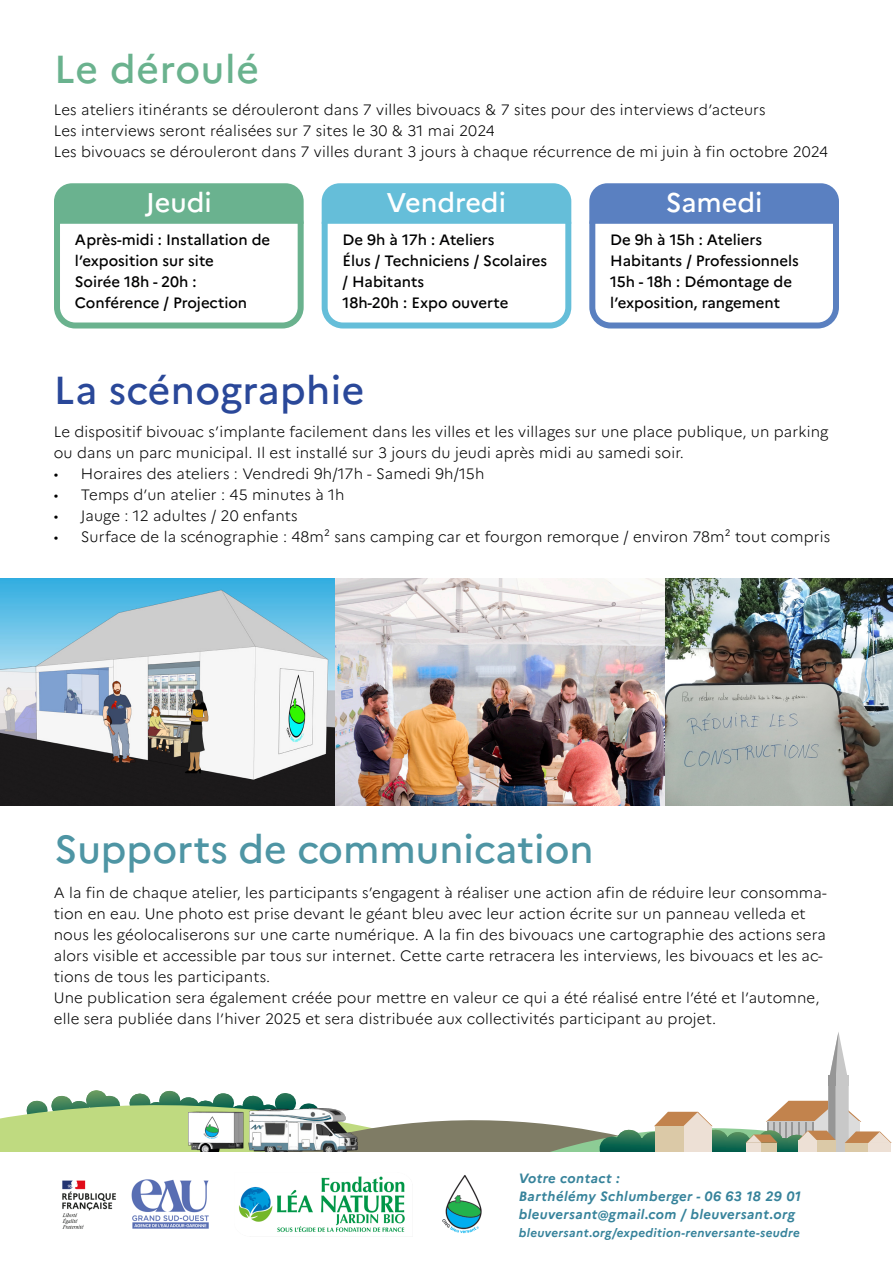
<style>
.page{position:relative;width:893px;height:1263px;background:#fff}
.page>*{position:absolute;margin:0;border:0;box-sizing:border-box;transform-origin:0 0}
.t1{font:500 39px "Marianne";color:#4e95a4}
.t2{font:500 39px "Marianne";letter-spacing:.01em;color:#2a4899}
.t3{font:500 39px "Marianne";letter-spacing:.02em;color:#6ab28e}
.t4{font:500 27px "Marianne";color:#fff}
.t5{font:300 15px/21px "Marianne";letter-spacing:.01em;color:#000001}
.t6{font:500 15px/21px "Marianne";color:#000001}
.t7{font:italic 700 13.5px/18px "Marianne";letter-spacing:.03em;color:#37839b}
.t8{font:italic 700 12px "Marianne";letter-spacing:.03em;color:#37839b}
</style>
<div class="page">
<div style="left:54px;top:204px;width:250px;height:124px;border:6px solid #6ab28e;border-radius:18px"></div>
<div style="left:322px;top:204px;width:249px;height:124px;border:6px solid #65bed9;border-radius:18px"></div>
<div style="left:589px;top:204px;width:250px;height:124px;border:6px solid #5a80c0;border-radius:18px"></div>
<svg style="left:0;top:1116px;width:13px;height:36px"></svg>
<svg style="left:13px;top:1032px;width:879px;height:120px"></svg>
<div style="left:655px;top:1126px;width:57px;height:29px;background:#ede0d5"></div>
<div style="left:655px;top:1126px;width:28px;height:29px;background:#dbc9a7"></div>
<div style="left:0;top:1152px;width:893px;height:111px;background:#fff"></div>
<img style="left:62px;top:1179px;width:147px;height:50px">
<img style="left:442px;top:1175px;width:40px;height:59px">
<img style="left:239px;top:1176px;width:166px;height:56px">
<img style="left:0;top:578px;width:666px;height:228px">
<div style="left:54px;top:183px;width:250px;height:41px;background:#6ab28f"></div>
<div style="left:322px;top:183px;width:249px;height:41px;background:#65bed9"></div>
<div style="left:589px;top:183px;width:250px;height:41px;background:#5a80c1"></div>
<img style="left:666px;top:578px;width:227px;height:228px">
<p class="t3" style="left:54px;top:46px;width:207px">Le déroulé</p>
<p class="t5" style="left:54px;top:99px;width:713px">Les ateliers itinérants se dérouleront dans 7 villes bivouacs &amp; 7 sites pour des interviews d’acteurs</p>
<p class="t5" style="left:54px;top:120px;width:442px">Les interviews seront réalisées sur 7 sites le 30 &amp; 31 mai 2024</p>
<p class="t5" style="left:54px;top:141px;width:776px">Les bivouacs se dérouleront dans 7 villes durant 3 jours à chaque récurrence de mi juin à fin octobre 2024</p>
<p class="t4" style="left:146px;top:186px;width:67px">Jeudi</p>
<p class="t4" style="left:387px;top:186px;width:121px">Vendredi</p>
<p class="t4" style="left:666px;top:186px;width:98px">Samedi</p>
<p class="t6" style="left:75px;top:229px;width:197px">Après-midi : Installation de l’exposition sur site</p>
<p class="t6" style="left:75px;top:271px;width:174px">Soirée 18h - 20h :<br>Conférence / Projection</p>
<p class="t6" style="left:343px;top:229px;width:154px">De 9h à 17h : Ateliers</p>
<p class="t6" style="left:343px;top:250px;width:206px">Élus / Techniciens / Scolaires / Habitants</p>
<p class="t6" style="left:343px;top:292px;width:167px">18h-20h : Expo ouverte</p>
<p class="t2" style="left:54px;top:367px;width:312px">La scénographie</p>
<p class="t6" style="left:610px;top:229px;width:154px">De 9h à 15h : Ateliers</p>
<p class="t6" style="left:610px;top:250px;width:190px">Habitants / Professionnels</p>
<p class="t6" style="left:610px;top:271px;width:183px">15h - 18h : Démontage de l’exposition, rangement</p>
<p class="t5" style="left:54px;top:421px;width:776px">Le dispositif bivouac s’implante facilement dans les villes et les villages sur une place publique, un parking ou dans un parc municipal. Il est installé sur 3 jours du jeudi après midi au samedi soir.</p>
<p class="t5" style="left:54px;top:463px;width:432px">• Horaires des ateliers : Vendredi 9h/17h - Samedi 9h/15h</p>
<p class="t5" style="left:54px;top:484px;width:292px">• Temps d’un atelier : 45 minutes à 1h</p>
<p class="t5" style="left:54px;top:505px;width:246px">• Jauge : 12 adultes / 20 enfants</p>
<p class="t5" style="left:54px;top:526px;width:778px">• Surface de la scénographie : 48m² sans camping car et fourgon remorque / environ 78m² tout compris</p>
<p class="t1" style="left:55px;top:825px;width:540px">Supports de communication</p>
<p class="t5" style="left:54px;top:882px;width:774px">A la fin de chaque atelier, les participants s’engagent à réaliser une action afin de réduire leur consomma&shy;tion en eau. Une photo est prise devant le géant bleu avec leur action écrite sur un panneau velleda et nous les géolocaliserons sur une carte numérique. A la fin des bivouacs une cartographie des actions sera alors visible et accessible par tous sur internet. Cette carte retracera les interviews, les bivouacs et les ac&shy;tions de tous les participants.</p>
<p class="t5" style="left:54px;top:987px;width:767px">Une publication sera également créée pour mettre en valeur ce qui a été réalisé entre l’été et l’automne, elle sera publiée dans l’hiver 2025 et sera distribuée aux collectivités participant au projet.</p>
<p class="t7" style="left:519px;top:1169px;width:103px">Votre contact :</p>
<p class="t7" style="left:519px;top:1187px;width:283px">Barthélémy Schlumberger - 06 63 18 29 01 bleuversant@gmail.com / bleuversant.org</p>
<p class="t8" style="left:519px;top:1225px;width:282px">bleuversant.org/expedition-renversante-seudre</p>
</div>
